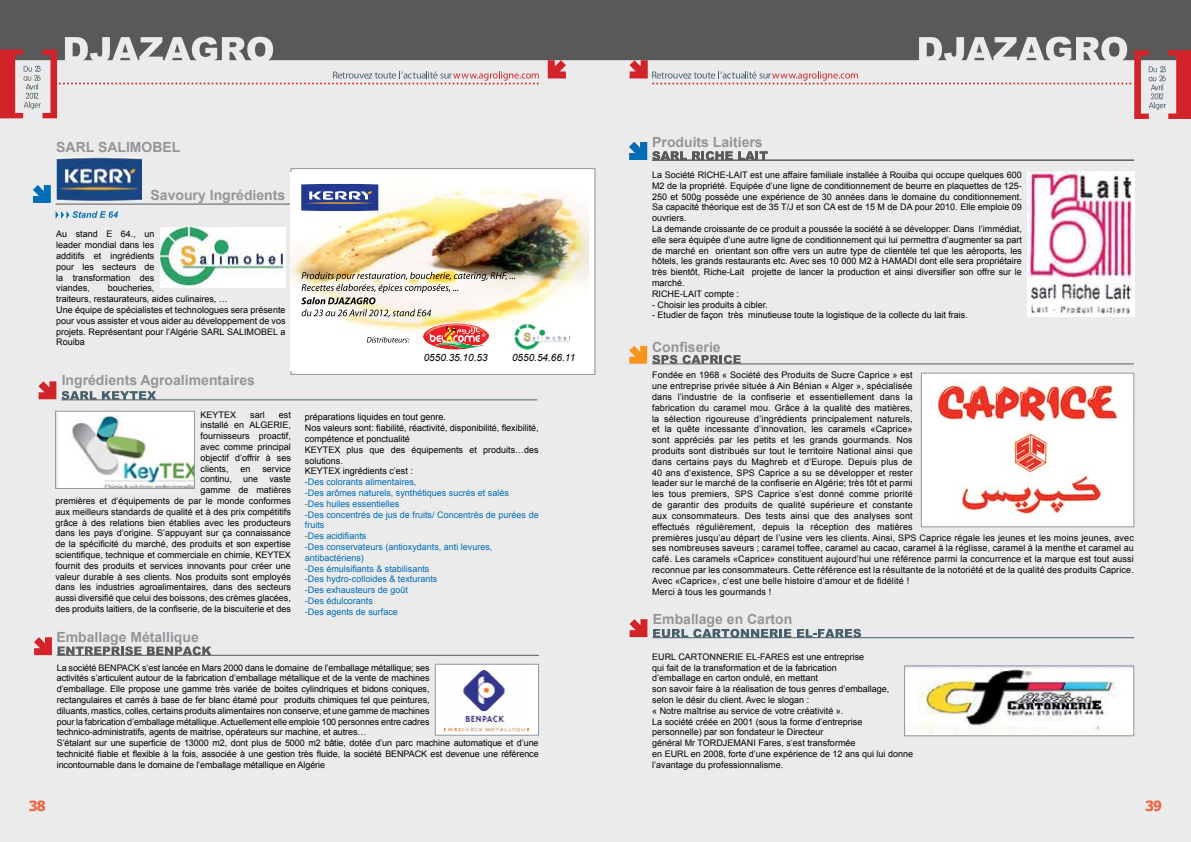
<style>
.page{position:relative;width:1191px;height:842px;background:#ebebec}
.page>*{position:absolute;margin:0;border:0;box-sizing:border-box;transform-origin:0 0}
.t1{font:700 14px "Arial";color:#939598}
.t2{font:700 14px "Tahoma";color:#ef6242}
.t3{font:italic 10px "Arial";color:#000}
.t4{font:9px/10.8px "Arial";color:#000}
.t5{font:9px/10.8px "Arial";color:#006cb7}
</style>
<div class="page">
<div style="left:0;top:0;width:1191px;height:60px;background:#58595b"></div>
<svg style="left:548px;top:60px;width:18px;height:18px"></svg>
<svg style="left:0;top:37px;width:539px;height:81px"></svg>
<svg style="left:629px;top:37px;width:562px;height:82px"></svg>
<div style="left:290px;top:168px;width:305px;height:207px;background:#fff;border:1px solid #939598"></div>
<svg style="left:56px;top:211px;width:62px;height:8px"></svg>
<svg style="left:33px;top:185px;width:18px;height:18px"></svg>
<hr style="left:56px;top:204px;width:459px;height:1px;background:#58595b">
<img style="left:56px;top:158px;width:85px;height:42px">
<img style="left:160px;top:228px;width:125px;height:60px">
<svg style="left:62px;top:391px;width:34px;height:9px"></svg>
<svg style="left:102px;top:391px;width:54px;height:9px"></svg>
<svg style="left:38px;top:381px;width:18px;height:18px"></svg>
<hr style="left:61px;top:400px;width:476px;height:1px;background:#475f6b">
<img style="left:59px;top:413px;width:134px;height:74px">
<div style="left:55px;top:411px;width:140px;height:78px;border:1px solid #939598"></div>
<img style="left:291px;top:172px;width:297px;height:199px">
<svg style="left:301px;top:184px;width:77px;height:27px;background:#49599c"></svg>
<img style="left:510px;top:313px;width:64px;height:45px">
<img style="left:301px;top:272px;width:214px;height:79px">
<img style="left:1027px;top:171px;width:107px;height:145px">
<svg style="left:629px;top:346px;width:111px;height:18px"></svg>
<hr style="left:652px;top:364px;width:482px;height:1px;background:#58595b">
<svg style="left:738px;top:151px;width:29px;height:9px"></svg>
<svg style="left:629px;top:142px;width:103px;height:18px"></svg>
<hr style="left:652px;top:160px;width:482px;height:1px;background:#58595b">
<img style="left:923px;top:375px;width:209px;height:150px">
<div style="left:921px;top:373px;width:213px;height:154px;border:1px solid #939598"></div>
<svg style="left:653px;top:629px;width:138px;height:8px"></svg>
<svg style="left:797px;top:629px;width:64px;height:8px"></svg>
<svg style="left:629px;top:619px;width:18px;height:18px"></svg>
<hr style="left:652px;top:637px;width:482px;height:1px;background:#475f6b">
<img style="left:906px;top:667px;width:226px;height:67px">
<div style="left:904px;top:665px;width:230px;height:71px;border:1px solid #939598"></div>
<svg style="left:58px;top:646px;width:83px;height:9px"></svg>
<svg style="left:147px;top:646px;width:64px;height:9px"></svg>
<svg style="left:34px;top:637px;width:18px;height:18px"></svg>
<hr style="left:57px;top:655px;width:482px;height:1px;background:#58595b">
<div style="left:435px;top:664px;width:104px;height:71px;background:#fff;border:1px solid #939598"></div>
<img style="left:445px;top:670px;width:84px;height:62px">
<h1 class="t1" style="left:56px;top:137px;width:126px">SARL SALIMOBEL</h1>
<h1 class="t1" style="left:652px;top:132px;width:112px">Produits Laitiers</h1>
<h1 class="t1" style="left:151px;top:186px;width:136px">Savoury Ingrédients</h1>
<p class="t4" style="left:56px;top:229px;width:100px;text-align:justify">Au stand E 64., un leader mondial dans les additifs et ingrédients pour les secteurs de la transformation des viandes,</p>
<p class="t4" style="left:56px;top:283px;width:231px;text-indent:52px">boucheries,<br>traiteurs, restaurateurs, aides culinaires, …<br>Une équipe de spécialistes et technologues sera présente pour vous assister et vous aider au développement de vos projets. Représentant pour l’Algérie SARL SALIMOBEL a Rouiba</p>
<h1 class="t1" style="left:62px;top:371px;width:195px">Ingrédients Agroalimentaires</h1>
<p class="t4" style="left:200px;top:409px;width:37px">KEYTEX</p>
<p class="t4" style="left:250px;top:409px;width:16px">sarl</p>
<p class="t4" style="left:200px;top:409px;width:92px;text-align:justify;text-indent:78px">est installé en ALGERIE, fournisseurs proactif, avec comme principal objectif d’offrir à ses clients,</p>
<p class="t4" style="left:55px;top:463px;width:237px;text-align:right">service<br>continu, une vaste<br>gamme de matières<br>premières et d’équipements de par le monde conformes aux meilleurs standards de qualité et à des prix compétitifs grâce à des relations bien établies avec les producteurs dans les pays d’origine. S’appuyant sur ça connaissance de la spécificité du marché, des produits et son expertise scientifique, technique et commerciale en chimie, KEYTEX fournit des produits et services innovants pour créer une valeur durable à ses clients. Nos produits sont employés dans les industries agroalimentaires, dans des secteurs aussi diversifié que celui des boissons, des crèmes glacées, des produits laitiers, de la confiserie, de la biscuiterie et des</p>
<p class="t4" style="left:240px;top:463px;width:12px">en</p>
<h1 class="t1" style="left:56px;top:628px;width:144px">Emballage Métallique</h1>
<p class="t3" style="left:424px;top:351px;width:65px">0550.35.10.53</p>
<p class="t3" style="left:512px;top:351px;width:65px">0550.54.66.11</p>
<p class="t4" style="left:305px;top:412px;width:235px">préparations liquides en tout genre.<br>Nos valeurs sont: fiabilité, réactivité, disponibilité, flexibilité, compétence et ponctualité<br>KEYTEX plus que des équipements et produits…des solutions.<br>KEYTEX ingrédients c’est :</p>
<p class="t5" style="left:305px;top:477px;width:235px">-Des colorants alimentaires,<br>-Des arômes naturels, synthétiques sucrés et salés<br>-Des huiles essentielles<br>-Des concentrés de jus de fruits/ Concentrés de purées de fruits<br>-Des acidifiants<br>-Des conservateurs (antioxydants, anti levures, antibactériens)<br>-Des émulsifiants &amp; stabilisants<br>-Des hydro-colloides &amp; texturants<br>-Des exhausteurs de goût<br>-Des édulcorants<br>-Des agents de surface</p>
<p class="t4" style="left:57px;top:662px;width:483px">La société BENPACK s’est lancée en Mars 2000 dans le domaine de l’emballage métallique; ses<br>activités s’articulent autour de la fabrication d’emballage métallique et de la vente de machines<br>d’emballage. Elle propose une gamme très variée de boites cylindriques et bidons coniques,<br>rectangulaires et carrés à base de fer blanc étamé pour produits chimiques tel que peintures,<br>diluants, mastics, colles, certains produits alimentaires non conserve, et une gamme de machines<br>pour la fabrication d’emballage métallique. Actuellement elle emploie 100 personnes entre cadres<br>technico-administratifs, agents de maitrise, opérateurs sur machine, et autres…<br>S’étalant sur une superficie de 13000 m2, dont plus de 5000 m2 bâtie, dotée d’un parc machine automatique et d’une technicité fiable et flexible à la fois, associée à une gestion très fluide, la société BENPACK est devenue une référence incontournable dans le domaine de l’emballage métallique en Algérie</p>
<p class="t4" style="left:652px;top:170px;width:371px">La Société RICHE-LAIT est une affaire familiale installée à Rouiba qui occupe quelques 600<br>M2 de la propriété. Equipée d’une ligne de conditionnement de beurre en plaquettes de 125- 250 et 500g possède une expérience de 30 années dans le domaine du conditionnement.<br>Sa capacité théorique est de 35 T/J et son CA est de 15 M de DA pour 2010. Elle emploie 09 ouvriers.<br>La demande croissante de ce produit a poussée la société à se développer. Dans l’immédiat, elle sera équipée d’une autre ligne de conditionnement qui lui permettra d’augmenter sa part de marché en orientant son offre vers un autre type de clientèle tel que les aéroports, les hôtels, les grands restaurants etc. Avec ses 10 000 M2 à HAMADI dont elle sera propriétaire très bientôt, Riche-Lait projette de lancer la production et ainsi diversifier son offre sur le marché.<br>RICHE-LAIT compte :</p>
<p class="t4" style="left:652px;top:299px;width:117px">- Choisir les produits à cibler.</p>
<p class="t4" style="left:652px;top:310px;width:317px">- Etudier de façon très minutieuse toute la logistique de la collecte du lait frais.</p>
<h1 class="t1" style="left:652px;top:337px;width:70px">Confiserie</h1>
<p class="t4" style="left:652px;top:370px;width:483px">Fondée en 1968 « Société des Produits de Sucre Caprice » est<br>une entreprise privée située à Ain Bénian « Alger », spécialisée<br>dans l’industrie de la confiserie et essentiellement dans la<br>fabrication du caramel mou. Grâce à la qualité des matières,<br>la sélection rigoureuse d’ingrédients principalement naturels,<br>et la quête incessante d’innovation, les caramels «Caprice»<br>sont appréciés par les petits et les grands gourmands. Nos<br>produits sont distribués sur tout le territoire National ainsi que<br>dans certains pays du Maghreb et d’Europe. Depuis plus de<br>40 ans d’existence, SPS Caprice a su se développer et rester<br>leader sur le marché de la confiserie en Algérie; très tôt et parmi<br>les tous premiers, SPS Caprice s’est donné comme priorité<br>de garantir des produits de qualité supérieure et constante<br>aux consommateurs. Des tests ainsi que des analyses sont<br>effectués régulièrement, depuis la réception des matières<br>premières jusqu’au départ de l’usine vers les clients. Ainsi, SPS Caprice régale les jeunes et les moins jeunes, avec ses nombreuses saveurs ; caramel toffee, caramel au cacao, caramel à la réglisse, caramel à la menthe et caramel au café. Les caramels «Caprice» constituent aujourd’hui une référence parmi la concurrence et la marque est tout aussi reconnue par les consommateurs. Cette référence est la résultante de la notoriété et de la qualité des produits Caprice.<br>Avec «Caprice», c’est une belle histoire d’amour et de fidélité !<br>Merci à tous les gourmands !</p>
<h1 class="t1" style="left:653px;top:610px;width:141px">Emballage en Carton</h1>
<p class="t4" style="left:652px;top:651px;width:262px">EURL CARTONNERIE EL-FARES est une entreprise<br>qui fait de la transformation et de la fabrication<br>d’emballage en carton ondulé, en mettant<br>son savoir faire à la réalisation de tous genres d’emballage, selon le désir du client. Avec le slogan :<br>« Notre maîtrise au service de votre créativité ».<br>La société créée en 2001 (sous la forme d’entreprise personnelle) par son fondateur le Directeur<br>général Mr TORDJEMANI Fares, s’est transformée<br>en EURL en 2008, forte d’une expérience de 12 ans qui lui donne l’avantage du professionnalisme.</p>
<h1 class="t2" style="left:29px;top:796px;width:18px">38</h1>
<h1 class="t2" style="left:1145px;top:796px;width:18px">39</h1>
</div>
